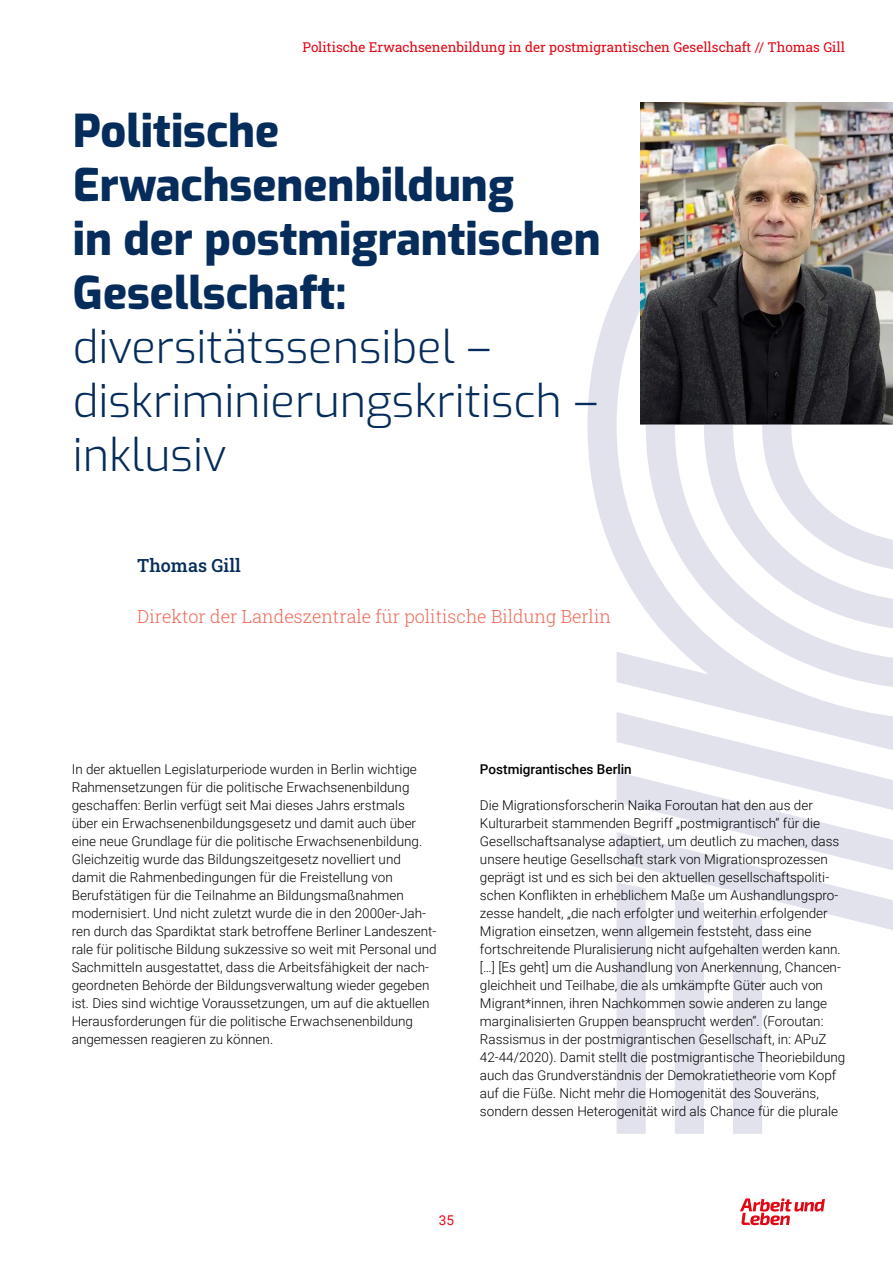
<style>
.page{position:relative;width:893px;height:1263px;background:#fff}
.page>*{position:absolute;margin:0;border:0;box-sizing:border-box;transform-origin:0 0}
.t1{font:800 45px/54px "Exo";color:#052c5a}
.t2{font:300 45px/54px "Exo";color:#052c5a}
.t3{font:300 18px "Roboto Slab";color:#ed6a58}
.t4{font:500 18px "Roboto Slab";color:#052c5a}
.t5{font:300 13.5px/18px "Roboto";color:#000}
.t6{font:13.5px "Roboto Slab";color:#e30613}
.t7{font:500 13.5px "Roboto";color:#000}
.t8{font:13.5px "Roboto";color:#e30613}
</style>
<div class="page">
<svg style="left:740px;top:1198px;width:85px;height:27px"></svg>
<svg style="left:800px;top:907px;width:93px;height:23px"></svg>
<svg style="left:617px;top:847px;width:276px;height:60px"></svg>
<div style="left:617px;top:883px;width:29px;height:251px;background:#e1e2ec"></div>
<div style="left:675px;top:895px;width:29px;height:239px;background:#e1e2ec"></div>
<div style="left:733px;top:909px;width:29px;height:225px;background:#e1e2ec"></div>
<svg style="left:587px;top:102px;width:306px;height:745px"></svg>
<img style="left:641px;top:102px;width:252px;height:323px">
<p class="t6" style="left:303px;top:38px;width:544px">Politische Erwachsenenbildung in der postmigrantischen Gesellschaft // Thomas Gill</p>
<h1 class="t1" style="left:73px;top:102px;width:529px">Politische<br>Erwachsenenbildung<br>in der postmigrantischen<br>Gesellschaft:</h1>
<h1 class="t2" style="left:73px;top:318px;width:526px">diversitätssensibel – diskriminierungskritisch – inklusiv</h1>
<h2 class="t4" style="left:137px;top:554px;width:105px">Thomas Gill</h2>
<h2 class="t3" style="left:137px;top:605px;width:475px">Direktor der Landeszentrale für politische Bildung Berlin</h2>
<p class="t5" style="left:72px;top:760px;width:367px">In der aktuellen Legislaturperiode wurden in Berlin wichtige Rahmensetzungen für die politische Erwachsenenbildung geschaffen: Berlin verfügt seit Mai dieses Jahrs erstmals<br>über ein Erwachsenenbildungsgesetz und damit auch über eine neue Grundlage für die politische Erwachsenenbildung.<br>Gleichzeitig wurde das Bildungszeitgesetz novelliert und damit die Rahmenbedingungen für die Freistellung von Berufstätigen für die Teilnahme an Bildungsmaßnahmen modernisiert. Und nicht zuletzt wurde die in den 2000er-Jah&shy;ren durch das Spardiktat stark betroffene Berliner Landeszent&shy;rale für politische Bildung sukzessive so weit mit Personal und Sachmitteln ausgestattet, dass die Arbeitsfähigkeit der nach&shy;geordneten Behörde der Bildungsverwaltung wieder gegeben ist. Dies sind wichtige Voraussetzungen, um auf die aktuellen Herausforderungen für die politische Erwachsenenbildung angemessen reagieren zu können.</p>
<p class="t7" style="left:480px;top:760px;width:153px">Postmigrantisches Berlin</p>
<p class="t5" style="left:480px;top:796px;width:367px">Die Migrationsforscherin Naika Foroutan hat den aus der Kulturarbeit stammenden Begriff „postmigrantisch“ für die Gesellschaftsanalyse adaptiert, um deutlich zu machen, dass unsere heutige Gesellschaft stark von Migrationsprozessen geprägt ist und es sich bei den aktuellen gesellschaftspoliti&shy;schen Konflikten in erheblichem Maße um Aushandlungspro&shy;zesse handelt, „die nach erfolgter und weiterhin erfolgender Migration einsetzen, wenn allgemein feststeht, dass eine fortschreitende Pluralisierung nicht aufgehalten werden kann. […] [Es geht] um die Aushandlung von Anerkennung, Chancen&shy;gleichheit und Teilhabe, die als umkämpfte Güter auch von Migrant*innen, ihren Nachkommen sowie anderen zu lange marginalisierten Gruppen beansprucht werden“. (Foroutan:<br>Rassismus in der postmigrantischen Gesellschaft, in: APuZ 42-44/2020). Damit stellt die postmigrantische Theoriebildung auch das Grundverständnis der Demokratietheorie vom Kopf auf die Füße. Nicht mehr die Homogenität des Souveräns, sondern dessen Heterogenität wird als Chance für die plurale</p>
<p class="t8" style="left:439px;top:1211px;width:17px">35</p>
</div>
